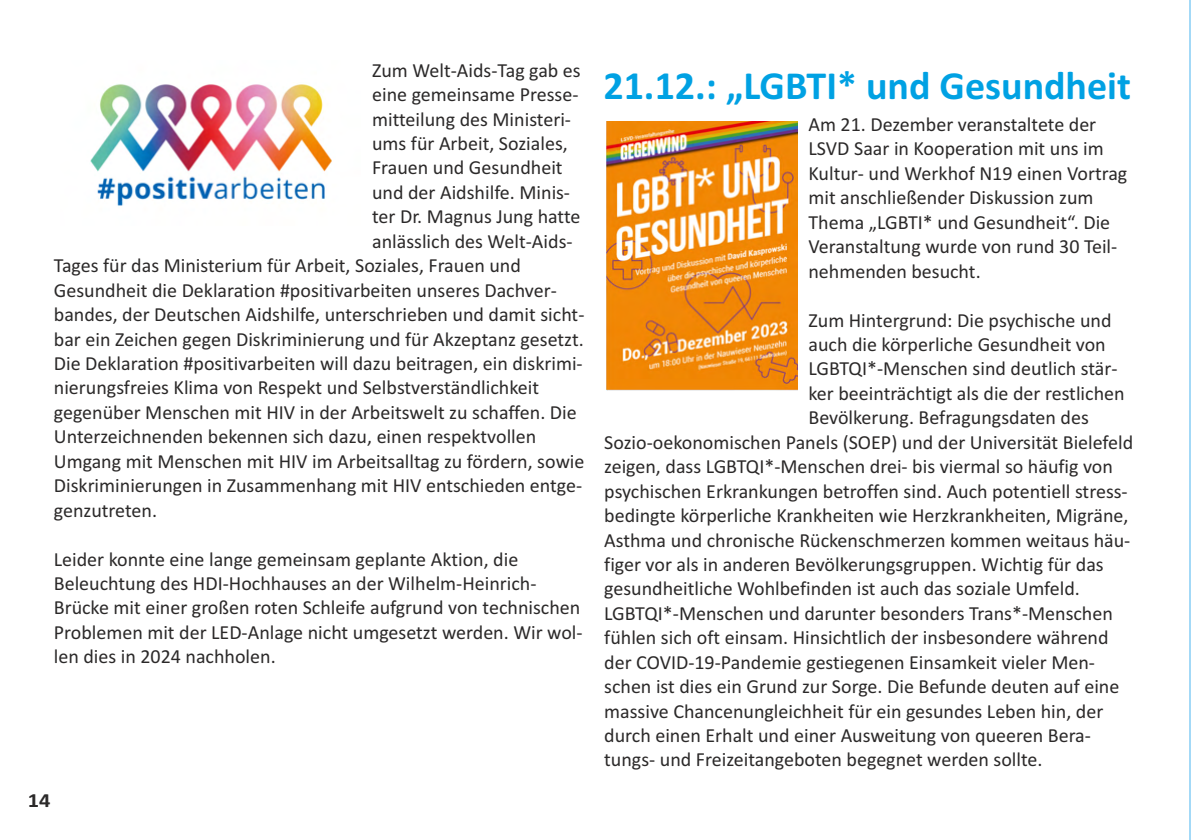
<style>
.page{position:relative;width:1191px;height:840px;background:#fff}
.page>*{position:absolute;margin:0;border:0;box-sizing:border-box;transform-origin:0 0}
.t1{font:700 40px "Calibri";color:#00a1e3}
.t2{font:20px/24.4px "Calibri";color:#2b2929}
.t3{font:700 20px "Calibri";color:#2b2929;scale:1.12 1}
</style>
<div class="page">
<img style="left:90px;top:84px;width:242px;height:122px">
<img style="left:606px;top:122px;width:191px;height:268px">
<hr style="left:1189px;top:0;width:2px;height:839px;background:#a3d9f7">
<p class="t2" style="left:372px;top:59px;width:210px">Zum Welt-Aids-Tag gab es</p>
<p class="t2" style="left:372px;top:84px;width:208px">eine gemeinsame Presse-</p>
<p class="t2" style="left:372px;top:108px;width:200px">mitteilung des Ministeri-</p>
<p class="t2" style="left:372px;top:133px;width:197px">ums für Arbeit, Soziales,</p>
<p class="t2" style="left:372px;top:157px;width:192px">Frauen und Gesundheit</p>
<p class="t2" style="left:372px;top:181px;width:199px">und der Aidshilfe. Minis-</p>
<p class="t2" style="left:372px;top:206px;width:210px">ter Dr. Magnus Jung hatte</p>
<p class="t2" style="left:372px;top:230px;width:202px">anlässlich des Welt-Aids-</p>
<p class="t2" style="left:54px;top:255px;width:468px">Tages für das Ministerium für Arbeit, Soziales, Frauen und</p>
<p class="t2" style="left:54px;top:279px;width:504px">Gesundheit die Deklaration #positivarbeiten unseres Dachver-</p>
<p class="t2" style="left:54px;top:304px;width:532px">bandes, der Deutschen Aidshilfe, unterschrieben und damit sicht-</p>
<p class="t2" style="left:54px;top:328px;width:531px">bar ein Zeichen gegen Diskriminierung und für Akzeptanz gesetzt.</p>
<p class="t2" style="left:54px;top:352px;width:530px">Die Deklaration #positivarbeiten will dazu beitragen, ein diskrimi-</p>
<p class="t2" style="left:54px;top:377px;width:487px">nierungsfreies Klima von Respekt und Selbstverständlichkeit</p>
<p class="t2" style="left:54px;top:401px;width:524px">gegenüber Menschen mit HIV in der Arbeitswelt zu schaffen. Die</p>
<p class="t2" style="left:54px;top:426px;width:484px">Unterzeichnenden bekennen sich dazu, einen respektvollen</p>
<p class="t2" style="left:54px;top:450px;width:532px">Umgang mit Menschen mit HIV im Arbeitsalltag zu fördern, sowie</p>
<p class="t2" style="left:54px;top:474px;width:530px">Diskriminierungen in Zusammenhang mit HIV entschieden entge-</p>
<p class="t2" style="left:54px;top:499px;width:105px">genzutreten.</p>
<p class="t2" style="left:54px;top:548px;width:530px">Leider konnte eine lange gemeinsam geplante Aktion, die Beleuchtung des HDI-Hochhauses an der Wilhelm-Heinrich-Brücke mit einer großen roten Schleife aufgrund von technischen Problemen mit der LED-Anlage nicht umgesetzt werden. Wir wol&shy;len dies in 2024 nachholen.</p>
<p class="t3" style="left:28px;top:791px;width:22px">14</p>
<h1 class="t1" style="left:603px;top:69px;width:529px">21.12.: „LGBTI* und Gesundheit</h1>
<p class="t2" style="left:808px;top:114px;width:320px">Am 21. Dezember veranstaltete der LSVD Saar in Kooperation mit uns im Kultur- und Werkhof N19 einen Vortrag mit anschließender Diskussion zum Thema „LGBTI* und Gesundheit“. Die Veranstaltung wurde von rund 30 Teil&shy;nehmenden besucht.</p>
<p class="t2" style="left:808px;top:309px;width:305px">Zum Hintergrund: Die psychische und</p>
<p class="t2" style="left:808px;top:333px;width:299px">auch die körperliche Gesundheit von</p>
<p class="t2" style="left:808px;top:358px;width:311px">LGBTQI*-Menschen sind deutlich stär-</p>
<p class="t2" style="left:808px;top:382px;width:318px">ker beeinträchtigt als die der restlichen</p>
<p class="t2" style="left:808px;top:407px;width:282px">Bevölkerung. Befragungsdaten des</p>
<p class="t2" style="left:604px;top:431px;width:530px">Sozio-oekonomischen Panels (SOEP) und der Universität Bielefeld</p>
<p class="t2" style="left:604px;top:455px;width:510px">zeigen, dass LGBTQI*-Menschen drei- bis viermal so häufig von</p>
<p class="t2" style="left:604px;top:480px;width:525px">psychischen Erkrankungen betroffen sind. Auch potentiell stress-</p>
<p class="t2" style="left:604px;top:504px;width:526px">bedingte körperliche Krankheiten wie Herzkrankheiten, Migräne,</p>
<p class="t2" style="left:604px;top:529px;width:527px">Asthma und chronische Rückenschmerzen kommen weitaus häu-</p>
<p class="t2" style="left:604px;top:553px;width:501px">figer vor als in anderen Bevölkerungsgruppen. Wichtig für das</p>
<p class="t2" style="left:604px;top:578px;width:477px">gesundheitliche Wohlbefinden ist auch das soziale Umfeld.</p>
<p class="t2" style="left:604px;top:602px;width:510px">LGBTQI*-Menschen und darunter besonders Trans*-Menschen</p>
<p class="t2" style="left:604px;top:626px;width:506px">fühlen sich oft einsam. Hinsichtlich der insbesondere während</p>
<p class="t2" style="left:604px;top:651px;width:492px">der COVID-19-Pandemie gestiegenen Einsamkeit vieler Men-</p>
<p class="t2" style="left:604px;top:675px;width:517px">schen ist dies ein Grund zur Sorge. Die Befunde deuten auf eine</p>
<p class="t2" style="left:604px;top:700px;width:500px">massive Chancenungleichheit für ein gesundes Leben hin, der</p>
<p class="t2" style="left:604px;top:724px;width:488px">durch einen Erhalt und einer Ausweitung von queeren Bera-</p>
<p class="t2" style="left:604px;top:748px;width:440px">tungs- und Freizeitangeboten begegnet werden sollte.</p>
</div>
